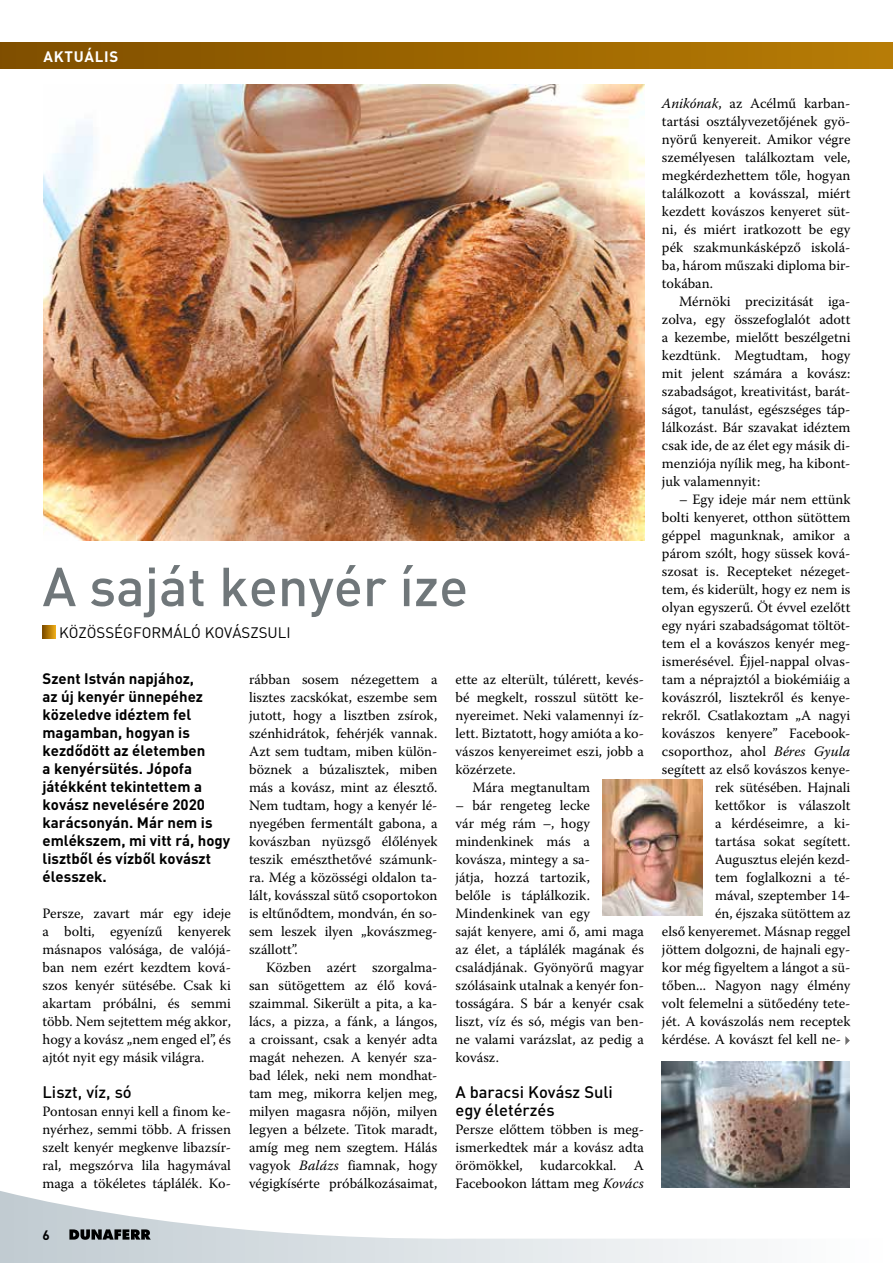
<style>
.page{position:relative;width:893px;height:1263px;background:#fff}
.page>*{position:absolute;margin:0;border:0;box-sizing:border-box;transform-origin:0 0}
.t1{font:500 54px "DIN";color:#70777a}
.t2{font:500 16.5px/18px "DIN";color:#000}
.t3{font:700 15px/18px "DIN";color:#000}
.t4{font:15px "DIN";color:#000}
.t5{font:700 15px "DIN";letter-spacing:.05em;color:#fff}
.t6{font:14.25px/18px "Warnock Pro";color:#000;text-align:justify}
.t7{font:700 13.5px "DIN";color:#000}
.s1{font-style:italic}
</style>
<div class="page">
<div style="left:0;top:43px;width:893px;height:25px;background:linear-gradient(to right,#7f4e00,#b87c05)"></div>
<svg style="left:43px;top:625px;width:12px;height:13px"></svg>
<img style="left:603px;top:779px;width:99px;height:136px">
<img style="left:43px;top:85px;width:601px;height:455px">
<img style="left:661px;top:1061px;width:189px;height:126px">
<svg style="left:845px;top:1036px;width:5px;height:9px"></svg>
<svg style="left:0;top:1187px;width:850px;height:76px"></svg>
<svg style="left:69px;top:1229px;width:82px;height:11px"></svg>
<p class="t5" style="left:43px;top:46px;width:77px">AKTUÁLIS</p>
<h1 class="t1" style="left:43px;top:550px;width:427px">A saját kenyér íze</h1>
<p class="t4" style="left:59px;top:623px;width:233px">KÖZÖSSÉGFORMÁLÓ KOVÁSZSULI</p>
<p class="t3" style="left:43px;top:669px;width:189px">Szent István napjához,<br>az új kenyér ünnepéhez közeledve idéztem fel magamban, hogyan is kezdődött az életemben<br>a kenyérsütés. Jópofa játékként tekintettem a kovász nevelésére 2020 karácsonyán. Már nem is emlékszem, mi vitt rá, hogy lisztből és vízből kovászt élesszek.</p>
<p class="t6" style="left:43px;top:904px;width:190px">Persze, zavart már egy ideje a bolti, egyenízű kenyerek másnapos valósága, de valójá&shy;ban nem ezért kezdtem ková&shy;szos kenyér sütésébe. Csak ki akartam próbálni, és semmi több. Nem sejtettem még akkor, hogy a kovász „nem enged el”, és ajtót nyit egy másik világra.</p>
<p class="t2" style="left:43px;top:1082px;width:91px">Liszt, víz, só</p>
<p class="t6" style="left:43px;top:1102px;width:190px">Pontosan ennyi kell a finom ke&shy;nyérhez, semmi több. A frissen szelt kenyér megkenve libazsír&shy;ral, megszórva lila hagymával maga a tökéletes táplálék. Ko-</p>
<p class="t7" style="left:43px;top:1225px;width:9px">6</p>
<p class="t6" style="left:249px;top:670px;width:190px">rábban sosem nézegettem a lisztes zacskókat, eszembe sem jutott, hogy a lisztben zsírok, szénhidrátok, fehérjék vannak.<br>Azt sem tudtam, miben külön&shy;böznek a búzalisztek, miben más a kovász, mint az élesztő.<br>Nem tudtam, hogy a kenyér lé&shy;nyegében fermentált gabona, a kovászban nyüzsgő élőlények teszik emészthetővé számunk&shy;ra. Még a közösségi oldalon ta&shy;lált, kovásszal sütő csoportokon is eltűnődtem, mondván, én so&shy;sem leszek ilyen „kovászmeg&shy;szállott”.</p>
<p class="t6" style="left:249px;top:958px;width:190px;text-indent:17px">Közben azért szorgalma&shy;san sütögettem az élő ková&shy;szaimmal. Sikerült a pita, a ka&shy;lács, a pizza, a fánk, a lángos, a croissant, csak a kenyér adta magát nehezen. A kenyér sza&shy;bad lélek, neki nem mondhat&shy;tam meg, mikorra keljen meg, milyen magasra nőjön, milyen legyen a bélzete. Titok maradt, amíg meg nem szegtem. Hálás vagyok <span class="s1">Balázs</span> fiamnak, hogy végigkísérte próbálkozásaimat,</p>
<p class="t6" style="left:455px;top:670px;width:190px">ette az elterült, túlérett, kevés-</p>
<p class="t6" style="left:455px;top:688px;width:190px">bé megkelt, rosszul sütött ke-</p>
<p class="t6" style="left:455px;top:706px;width:190px">nyereimet. Neki valamennyi íz-</p>
<p class="t6" style="left:455px;top:724px;width:190px">lett. Biztatott, hogy amióta a ko-</p>
<p class="t6" style="left:455px;top:742px;width:190px">vászos kenyereimet eszi, jobb a</p>
<p class="t6" style="left:455px;top:760px;width:62px">közérzete.</p>
<p class="t6" style="left:472px;top:778px;width:119px">Mára megtanultam</p>
<p class="t6" style="left:455px;top:796px;width:190px;text-align:left">– bár rengeteg lecke<br>vár még rám –, hogy mindenkinek más a<br>kovásza, mintegy a sa-<br>játja, hozzá tartozik,<br>belőle is táplálkozik.<br>Mindenkinek van egy<br>saját kenyere, ami ő, ami maga az élet, a táplálék magának és családjának. Gyönyörű magyar szólásaink utalnak a kenyér fon&shy;tosságára. S bár a kenyér csak liszt, víz és só, mégis van ben&shy;ne valami varázslat, az pedig a kovász.</p>
<p class="t2" style="left:455px;top:1082px;width:159px">A baracsi Kovász Suli egy életérzés</p>
<p class="t6" style="left:455px;top:1120px;width:190px">Persze előttem többen is meg&shy;ismerkedtek már a kovász adta örömökkel, kudarcokkal. A Facebookon láttam meg <span class="s1">Kovács</span></p>
<p class="t6" style="left:662px;top:94px;width:190px"><span class="s1">Anikónak</span>, az Acélmű karban&shy;tartási osztályvezetőjének gyö&shy;nyörű kenyereit. Amikor végre személyesen találkoztam vele, megkérdezhettem tőle, hogyan találkozott a kovásszal, miért kezdett kovászos kenyeret süt&shy;ni, és miért iratkozott be egy pék szakmunkásképző iskolá&shy;ba, három műszaki diploma bir&shy;tokában.</p>
<p class="t6" style="left:662px;top:292px;width:190px;text-indent:17px">Mérnöki precizitását iga&shy;zolva, egy összefoglalót adott a kezembe, mielőtt beszélgetni kezdtünk. Megtudtam, hogy mit jelent számára a kovász: szabadságot, kreativitást, barát&shy;ságot, tanulást, egészséges táp&shy;lálkozást. Bár szavakat idéztem csak ide, de az élet egy másik di&shy;menziója nyílik meg, ha kibont&shy;juk valamennyit:</p>
<p class="t6" style="left:679px;top:490px;width:173px">– Egy ideje már nem ettünk</p>
<p class="t6" style="left:662px;top:508px;width:190px">bolti kenyeret, otthon sütöttem</p>
<p class="t6" style="left:662px;top:526px;width:190px">géppel magunknak, amikor a</p>
<p class="t6" style="left:662px;top:544px;width:190px">párom szólt, hogy süssek ková-</p>
<p class="t6" style="left:662px;top:562px;width:190px">szosat is. Recepteket nézeget-</p>
<p class="t6" style="left:662px;top:580px;width:190px">tem, és kiderült, hogy ez nem is</p>
<p class="t6" style="left:662px;top:598px;width:190px">olyan egyszerű. Öt évvel ezelőtt</p>
<p class="t6" style="left:662px;top:616px;width:190px">egy nyári szabadságomat töltöt-</p>
<p class="t6" style="left:662px;top:634px;width:190px">tem el a kovászos kenyér meg-</p>
<p class="t6" style="left:662px;top:652px;width:190px">ismerésével. Éjjel-nappal olvas-</p>
<p class="t6" style="left:662px;top:670px;width:190px">tam a néprajztól a biokémiáig a</p>
<p class="t6" style="left:662px;top:688px;width:190px">kovászról, lisztekről és kenye-</p>
<p class="t6" style="left:662px;top:706px;width:190px">rekről. Csatlakoztam „A nagyi</p>
<p class="t6" style="left:662px;top:724px;width:190px">kovászos kenyere” Facebook-</p>
<p class="t6" style="left:662px;top:742px;width:190px">csoporthoz, ahol <span class="s1">Béres Gyula</span></p>
<p class="t6" style="left:662px;top:760px;width:190px">segített az első kovászos kenye-</p>
<p class="t6" style="left:715px;top:778px;width:137px">rek sütésében. Hajnali</p>
<p class="t6" style="left:715px;top:796px;width:137px">kettőkor is válaszolt</p>
<p class="t6" style="left:715px;top:814px;width:137px">a kérdéseimre, a ki-</p>
<p class="t6" style="left:715px;top:832px;width:137px">tartása sokat segített.</p>
<p class="t6" style="left:715px;top:850px;width:137px">Augusztus elején kezd-</p>
<p class="t6" style="left:715px;top:868px;width:137px">tem foglalkozni a té-</p>
<p class="t6" style="left:715px;top:886px;width:137px">mával, szeptember 14-</p>
<p class="t6" style="left:715px;top:904px;width:137px">én, éjszaka sütöttem az</p>
<p class="t6" style="left:662px;top:922px;width:190px">első kenyeremet. Másnap reggel</p>
<p class="t6" style="left:662px;top:940px;width:190px">jöttem dolgozni, de hajnali egy-</p>
<p class="t6" style="left:662px;top:958px;width:190px">kor még figyeltem a lángot a sü-</p>
<p class="t6" style="left:662px;top:976px;width:190px">tőben... Nagyon nagy élmény</p>
<p class="t6" style="left:662px;top:994px;width:190px">volt felemelni a sütőedény tete-</p>
<p class="t6" style="left:662px;top:1012px;width:190px">jét. A kovászolás nem receptek</p>
<p class="t6" style="left:662px;top:1030px;width:181px">kérdése. A kovászt fel kell ne-</p>
</div>
